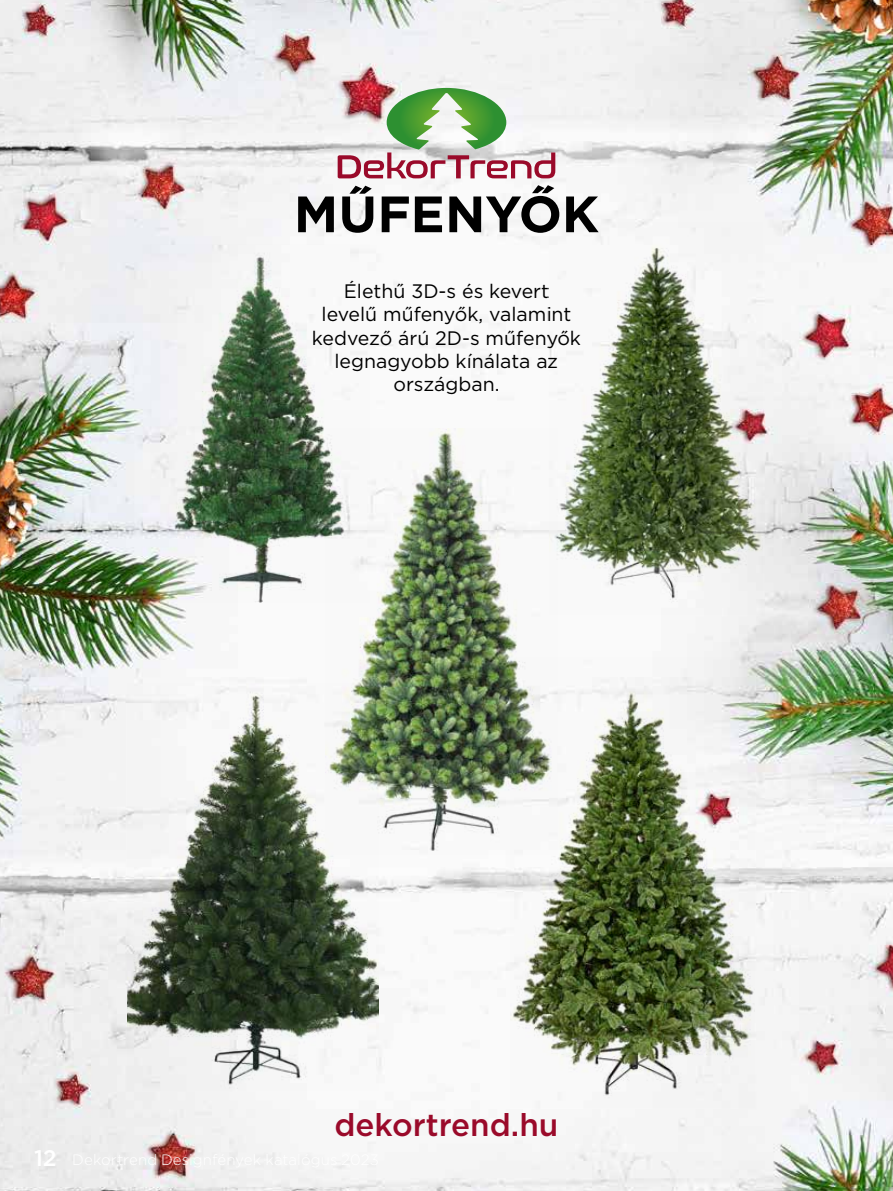
<style>
.page{position:relative;width:893px;height:1191px;background:#fff}
.page>*{position:absolute;margin:0;border:0;box-sizing:border-box;transform-origin:0 0}
.t1{font:700 51px "Gotham";letter-spacing:-.005em;color:#000}
.t2{font:500 31.5px "Gotham";color:#9a0a2a}
.t3{font:19.5px/23.4px "Gotham";color:#000;text-align:center}
</style>
<div class="page">
<img style="left:0;top:0;width:893px;height:1191px">
<img style="left:550px;top:223px;width:212px;height:391px">
<img style="left:326px;top:428px;width:231px;height:426px">
<img style="left:510px;top:657px;width:244px;height:450px">
<div style="left:127px;top:654px;width:251px;height:464px;background:#f7f7f7"></div>
<img style="left:127px;top:683px;width:251px;height:406px">
<div style="left:151px;top:222px;width:218px;height:403px;background:#f7f7f7"></div>
<img style="left:151px;top:245px;width:217px;height:357px">
<svg style="left:338px;top:88px;width:217px;height:90px"></svg>
<h1 class="t1" style="left:294px;top:180px;width:307px">MŰFENYŐK</h1>
<p class="t3" style="left:312px;top:279px;width:271px">Élethű 3D-s és kevert<br>levelű műfenyők, valamint kedvező árú 2D-s műfenyők legnagyobb kínálata az országban.</p>
<h2 class="t2" style="left:334px;top:1104px;width:225px">dekortrend.hu</h2>
</div>
